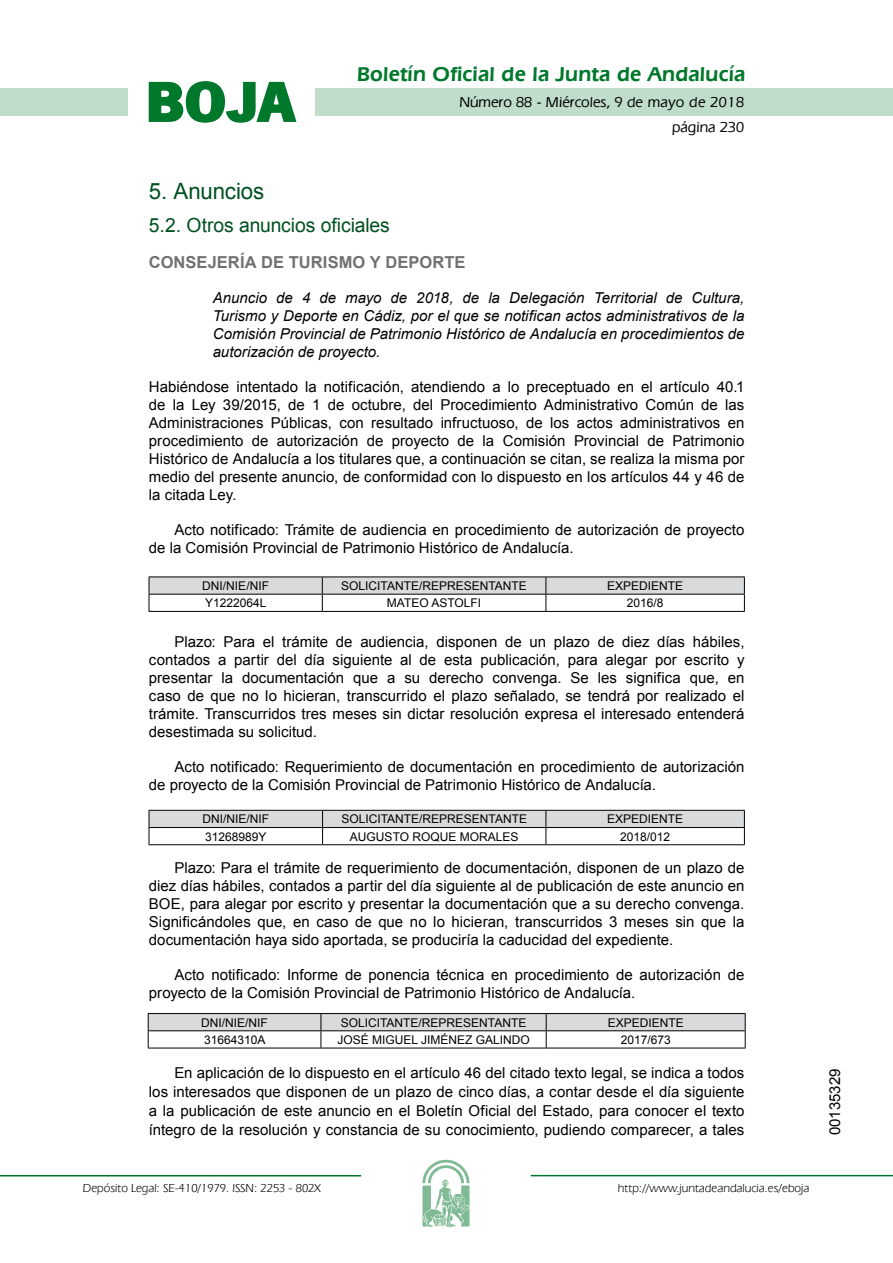
<style>
.page{position:relative;width:893px;height:1263px;background:#fff}
.page>*{position:absolute;margin:0;border:0;box-sizing:border-box;transform-origin:0 0}
.t1{font:700 57.75px "News Got T";color:#00782c;scale:1.14 1}
.t2{font:22.5px "Arial";letter-spacing:-.005em;color:#00501f}
.t3{font:600 21px "Eras IT Cby BT";letter-spacing:.01em;color:#00782c}
.t4{font:19.5px "Arial";letter-spacing:-.005em;color:#00501f}
.t5{font:700 16.5px "Arial";letter-spacing:.005em;color:#707173}
.t6{font:15px/18px "Arial";color:#000;text-align:justify}
.t7{font:italic 15px/18px "Arial";color:#000;text-align:justify}
.t8{font:500 15px/24.5px "Eras IT Cby BT";color:#000;text-align:right}
.t9{font:12px "Arial";color:#000}
.t10{font:12px "Eras IT Cby BT";color:#000}
</style>
<div class="page">
<div style="left:315px;top:88px;width:577px;height:28px;background:#bfddca"></div>
<div style="left:0;top:88px;width:128px;height:28px;background:#bfddca"></div>
<hr style="left:0;top:1175px;width:361px;height:2px;background:#00782c">
<svg style="left:422px;top:1159px;width:47px;height:68px"></svg>
<hr style="left:531px;top:1175px;width:361px;height:1px;background:#00782c">
<svg style="left:148px;top:81px;width:149px;height:42px"></svg>
<svg style="left:149px;top:577px;width:596px;height:34px"></svg>
<hr style="left:149px;top:611px;width:173px;height:1px;background:#000">
<hr style="left:322px;top:611px;width:224px;height:1px;background:#000">
<hr style="left:546px;top:611px;width:198px;height:1px;background:#000">
<svg style="left:149px;top:810px;width:596px;height:34px"></svg>
<hr style="left:149px;top:844px;width:173px;height:1px;background:#000">
<hr style="left:322px;top:844px;width:224px;height:1px;background:#000">
<hr style="left:546px;top:844px;width:198px;height:1px;background:#000">
<hr style="left:148px;top:1013px;width:173px;height:1px;background:#000">
<hr style="left:321px;top:1013px;width:225px;height:1px;background:#000">
<hr style="left:546px;top:1013px;width:199px;height:1px;background:#000">
<svg style="left:148px;top:1014px;width:597px;height:34px"></svg>
<hr style="left:148px;top:1048px;width:173px;height:1px;background:#000">
<hr style="left:321px;top:1048px;width:225px;height:1px;background:#000">
<hr style="left:546px;top:1048px;width:199px;height:1px;background:#000">
<h1 class="t1" style="left:145px;top:68px;width:133px">BOJA</h1>
<h3 class="t3" style="left:357px;top:62px;width:390px">Boletín Oficial de la Junta de Andalucía</h3>
<p class="t8" style="left:459px;top:90px;width:286px">Número 88 - Miércoles, 9 de mayo de 2018 página 230</p>
<h2 class="t2" style="left:149px;top:177px;width:117px">5. Anuncios</h2>
<h3 class="t4" style="left:149px;top:212px;width:242px">5.2. Otros anuncios oficiales</h3>
<p class="t5" style="left:149px;top:251px;width:318px">CONSEJERÍA DE TURISMO Y DEPORTE</p>
<p class="t7" style="left:213px;top:289px;width:533px">Anuncio de 4 de mayo de 2018, de la Delegación Territorial de Cultura, Turismo y Deporte en Cádiz, por el que se notifican actos administrativos de la Comisión Provincial de Patrimonio Histórico de Andalucía en procedimientos de autorización de proyecto.</p>
<p class="t6" style="left:149px;top:378px;width:597px">Habiéndose intentado la notificación, atendiendo a lo preceptuado en el artículo 40.1 de la Ley 39/2015, de 1 de octubre, del Procedimiento Administrativo Común de las Administraciones Públicas, con resultado infructuoso, de los actos administrativos en procedimiento de autorización de proyecto de la Comisión Provincial de Patrimonio Histórico de Andalucía a los titulares que, a continuación se citan, se realiza la misma por medio del presente anuncio, de conformidad con lo dispuesto en los artículos 44 y 46 de la citada Ley.</p>
<p class="t6" style="left:149px;top:521px;width:597px;text-indent:26px">Acto notificado: Trámite de audiencia en procedimiento de autorización de proyecto de la Comisión Provincial de Patrimonio Histórico de Andalucía.</p>
<p class="t9" style="left:202px;top:578px;width:68px">DNI/NIE/NIF</p>
<p class="t9" style="left:341px;top:578px;width:187px">SOLICITANTE/REPRESENTANTE</p>
<p class="t9" style="left:607px;top:578px;width:78px">EXPEDIENTE</p>
<p class="t9" style="left:205px;top:595px;width:63px">Y1222064L</p>
<p class="t9" style="left:387px;top:595px;width:96px">MATEO ASTOLFI</p>
<p class="t9" style="left:626px;top:595px;width:38px">2016/8</p>
<p class="t6" style="left:149px;top:633px;width:597px;text-indent:26px">Plazo: Para el trámite de audiencia, disponen de un plazo de diez días hábiles, contados a partir del día siguiente al de esta publicación, para alegar por escrito y presentar la documentación que a su derecho convenga. Se les significa que, en caso de que no lo hicieran, transcurrido el plazo señalado, se tendrá por realizado el trámite. Transcurridos tres meses sin dictar resolución expresa el interesado entenderá desestimada su solicitud.</p>
<p class="t6" style="left:149px;top:758px;width:597px;text-indent:26px">Acto notificado: Requerimiento de documentación en procedimiento de autorización de proyecto de la Comisión Provincial de Patrimonio Histórico de Andalucía.</p>
<p class="t9" style="left:202px;top:811px;width:68px">DNI/NIE/NIF</p>
<p class="t9" style="left:341px;top:811px;width:187px">SOLICITANTE/REPRESENTANTE</p>
<p class="t9" style="left:607px;top:811px;width:78px">EXPEDIENTE</p>
<p class="t9" style="left:205px;top:828px;width:63px">31268989Y</p>
<p class="t9" style="left:350px;top:828px;width:170px">AUGUSTO ROQUE MORALES</p>
<p class="t9" style="left:620px;top:828px;width:52px">2018/012</p>
<p class="t6" style="left:149px;top:859px;width:597px;text-indent:26px">Plazo: Para el trámite de requerimiento de documentación, disponen de un plazo de diez días hábiles, contados a partir del día siguiente al de publicación de este anuncio en BOE, para alegar por escrito y presentar la documentación que a su derecho convenga.<br>Significándoles que, en caso de que no lo hicieran, transcurridos 3 meses sin que la documentación haya sido aportada, se produciría la caducidad del expediente.</p>
<p class="t6" style="left:149px;top:966px;width:597px;text-indent:26px">Acto notificado: Informe de ponencia técnica en procedimiento de autorización de proyecto de la Comisión Provincial de Patrimonio Histórico de Andalucía.</p>
<p class="t9" style="left:201px;top:1014px;width:68px">DNI/NIE/NIF</p>
<p class="t9" style="left:341px;top:1014px;width:187px">SOLICITANTE/REPRESENTANTE</p>
<p class="t9" style="left:607px;top:1014px;width:78px">EXPEDIENTE</p>
<p class="t9" style="left:204px;top:1032px;width:63px">31664310A</p>
<p class="t9" style="left:337px;top:1032px;width:194px">JOSÉ MIGUEL JIMÉNEZ GALINDO</p>
<p class="t9" style="left:620px;top:1032px;width:52px">2017/673</p>
<p class="t6" style="left:149px;top:1064px;width:597px;line-height:19px;text-indent:26px">En aplicación de lo dispuesto en el artículo 46 del citado texto legal, se indica a todos los interesados que disponen de un plazo de cinco días, a contar desde el día siguiente a la publicación de este anuncio en el Boletín Oficial del Estado, para conocer el texto íntegro de la resolución y constancia de su conocimiento, pudiendo comparecer, a tales</p>
<p class="t6" style="left:826px;top:1135px;width:68px;rotate:-90deg">00135329</p>
<p class="t10" style="left:83px;top:1181px;width:239px">Depósito Legal: SE-410/1979. ISSN: 2253 - 802X</p>
<p class="t10" style="left:618px;top:1181px;width:193px">http://www.juntadeandalucia.es/eboja</p>
</div>
